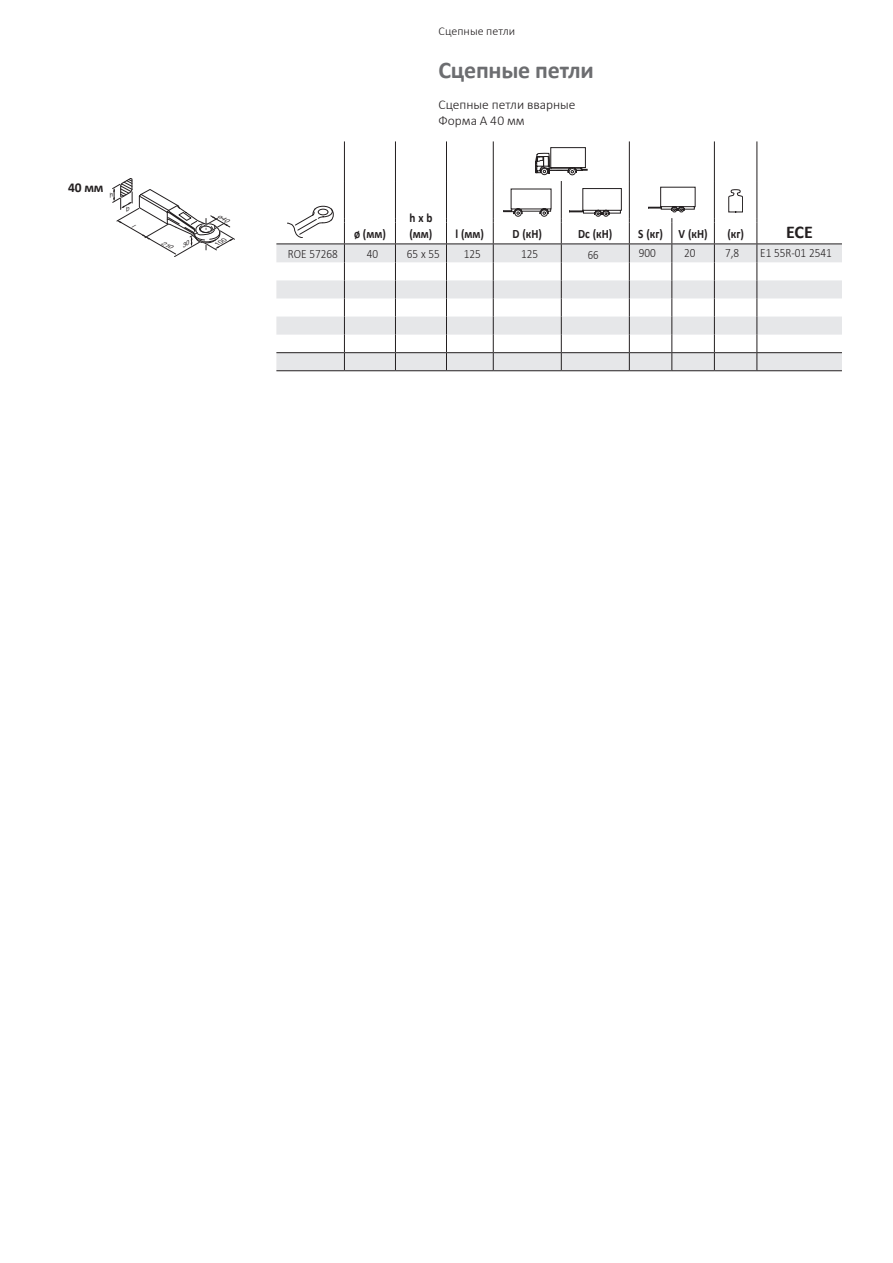
<style>
.page{position:relative;width:893px;height:1263px;background:#fff}
.page>*{position:absolute;margin:0;border:0;box-sizing:border-box;transform-origin:0 0}
.t1{font:700 24px "Calibri";letter-spacing:-.01em;color:#6c6d70}
.t2{font:300 13.5px "Calibri";color:#231f20}
.t3{font:300 13.5px "Calibri";letter-spacing:.005em;color:#242021}
.t4{font:700 13.5px "Calibri";color:#231f20}
.t5{font:700 12.75px/15.8px "Calibri";color:#231f20;scale:.88 1}
.t6{font:300 12.75px "Calibri";color:#231f20;scale:.88 1}
.t7{font:300 12.75px "Calibri";color:#231f20;scale:.84 1}
.t8{font:300 12px "Calibri";letter-spacing:.005em;color:#231f20}
.s1{font-size:18px}
</style>
<div class="page">
<svg style="left:276px;top:245px;width:566px;height:125px;fill:#e6e7e9"></svg>
<hr style="left:344px;top:141px;width:1px;height:40px;background:#231f20">
<hr style="left:395px;top:141px;width:1px;height:40px;background:#231f20">
<hr style="left:446px;top:141px;width:1px;height:40px;background:#231f20">
<hr style="left:344px;top:181px;width:1px;height:37px;background:#231f20">
<hr style="left:395px;top:181px;width:1px;height:37px;background:#231f20">
<hr style="left:446px;top:181px;width:1px;height:37px;background:#231f20">
<svg style="left:344px;top:218px;width:1px;height:152px"></svg>
<hr style="left:493px;top:141px;width:1px;height:40px;background:#231f20">
<hr style="left:629px;top:141px;width:1px;height:40px;background:#231f20">
<hr style="left:714px;top:141px;width:1px;height:40px;background:#231f20">
<hr style="left:493px;top:181px;width:1px;height:37px;background:#231f20">
<hr style="left:561px;top:181px;width:1px;height:37px;background:#231f20">
<hr style="left:629px;top:181px;width:1px;height:37px;background:#231f20">
<hr style="left:714px;top:181px;width:1px;height:37px;background:#231f20">
<svg style="left:395px;top:218px;width:1px;height:152px"></svg>
<svg style="left:446px;top:218px;width:1px;height:152px"></svg>
<svg style="left:493px;top:218px;width:1px;height:152px"></svg>
<svg style="left:561px;top:218px;width:1px;height:152px"></svg>
<svg style="left:629px;top:218px;width:1px;height:152px"></svg>
<svg style="left:671px;top:218px;width:1px;height:152px"></svg>
<svg style="left:714px;top:218px;width:1px;height:152px"></svg>
<hr style="left:276px;top:244px;width:68px;height:1px;background:#231f20">
<hr style="left:344px;top:244px;width:51px;height:1px;background:#231f20">
<hr style="left:395px;top:244px;width:51px;height:1px;background:#231f20">
<hr style="left:446px;top:244px;width:47px;height:1px;background:#231f20">
<hr style="left:493px;top:244px;width:68px;height:1px;background:#231f20">
<hr style="left:561px;top:244px;width:68px;height:1px;background:#231f20">
<hr style="left:629px;top:244px;width:43px;height:1px;background:#231f20">
<hr style="left:672px;top:244px;width:42px;height:1px;background:#231f20">
<hr style="left:714px;top:244px;width:43px;height:1px;background:#231f20">
<hr style="left:757px;top:244px;width:85px;height:1px;background:#231f20">
<hr style="left:756px;top:141px;width:1px;height:40px;background:#231f20">
<hr style="left:756px;top:181px;width:1px;height:37px;background:#231f20">
<svg style="left:756px;top:218px;width:1px;height:152px"></svg>
<hr style="left:276px;top:370px;width:68px;height:1px;background:#231f20">
<hr style="left:344px;top:370px;width:51px;height:1px;background:#231f20">
<hr style="left:395px;top:370px;width:51px;height:1px;background:#231f20">
<hr style="left:446px;top:370px;width:47px;height:1px;background:#231f20">
<hr style="left:493px;top:370px;width:68px;height:1px;background:#231f20">
<hr style="left:561px;top:370px;width:68px;height:1px;background:#231f20">
<hr style="left:629px;top:370px;width:43px;height:1px;background:#231f20">
<hr style="left:672px;top:370px;width:42px;height:1px;background:#231f20">
<hr style="left:714px;top:370px;width:43px;height:1px;background:#231f20">
<hr style="left:757px;top:370px;width:85px;height:1px;background:#231f20">
<hr style="left:276px;top:352px;width:68px;height:1px;background:#231f20">
<hr style="left:344px;top:352px;width:51px;height:1px;background:#231f20">
<hr style="left:395px;top:352px;width:51px;height:1px;background:#231f20">
<hr style="left:446px;top:352px;width:47px;height:1px;background:#231f20">
<hr style="left:493px;top:352px;width:68px;height:1px;background:#231f20">
<hr style="left:561px;top:352px;width:68px;height:1px;background:#231f20">
<hr style="left:629px;top:352px;width:43px;height:1px;background:#231f20">
<hr style="left:672px;top:352px;width:42px;height:1px;background:#231f20">
<hr style="left:714px;top:352px;width:43px;height:1px;background:#231f20">
<hr style="left:757px;top:352px;width:85px;height:1px;background:#231f20">
<svg style="left:287px;top:206px;width:47px;height:32px"></svg>
<svg style="left:535px;top:147px;width:52px;height:28px"></svg>
<svg style="left:503px;top:208px;width:48px;height:8px"></svg>
<svg style="left:569px;top:188px;width:53px;height:28px"></svg>
<svg style="left:648px;top:187px;width:47px;height:25px"></svg>
<svg style="left:728px;top:189px;width:15px;height:23px"></svg>
<svg style="left:112px;top:178px;width:123px;height:79px"></svg>
<p class="t4" style="left:68px;top:179px;width:37px">40 мм</p>
<p class="t8" style="left:438px;top:24px;width:78px">Сцепные петли</p>
<h1 class="t1" style="left:438px;top:55px;width:157px">Сцепные петли</h1>
<p class="t2" style="left:438px;top:96px;width:139px">Сцепные петли вварные</p>
<p class="t3" style="left:438px;top:112px;width:88px">Форма A 40 мм</p>
<p class="t5" style="left:354px;top:226px;width:38px">ø (мм)</p>
<p class="t5" style="left:409px;top:210px;width:86px">h x b<br>(мм) l (мм)</p>
<p class="t5" style="left:513px;top:226px;width:35px">D (кН)</p>
<p class="t5" style="left:578px;top:226px;width:40px">Dc (кН)</p>
<p class="t5" style="left:638px;top:226px;width:80px">S (кг) V (кН)</p>
<p class="t5" style="left:727px;top:226px;width:99px">(кг) <span class="s1">ECE</span></p>
<p class="t6" style="left:288px;top:245px;width:58px">ROE 57268</p>
<p class="t6" style="left:367px;top:245px;width:14px">40</p>
<p class="t6" style="left:407px;top:245px;width:39px">65 x 55</p>
<p class="t6" style="left:464px;top:245px;width:21px">125</p>
<p class="t6" style="left:521px;top:245px;width:21px">125</p>
<p class="t7" style="left:588px;top:247px;width:14px">66</p>
<p class="t6" style="left:639px;top:245px;width:21px">900</p>
<p class="t6" style="left:684px;top:245px;width:14px">20</p>
<p class="t6" style="left:725px;top:245px;width:18px">7,8</p>
<p class="t6" style="left:760px;top:245px;width:83px">E1 55R-01 2541</p>
</div>
